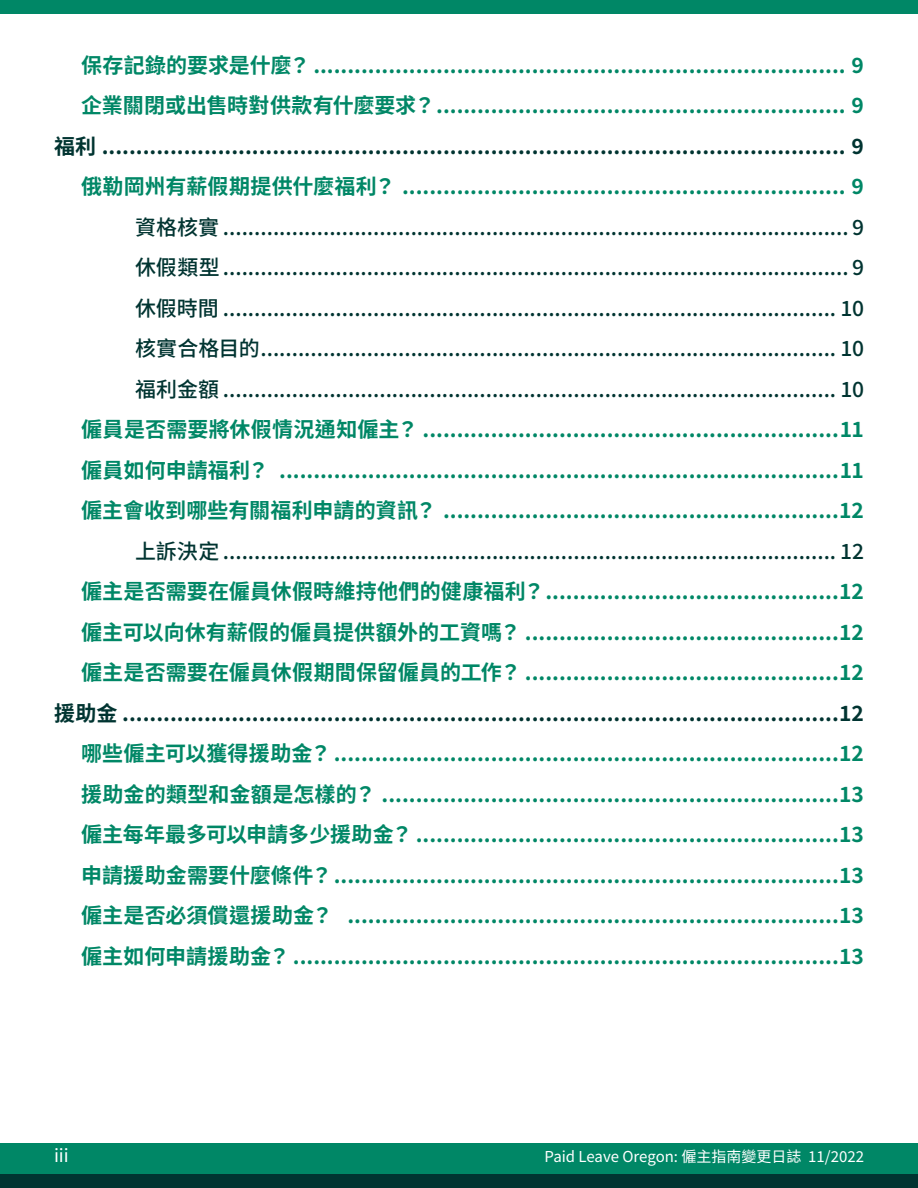
<style>
.page{position:relative;width:918px;height:1188px;background:#fff}
.page>*{position:absolute;margin:0;border:0;box-sizing:border-box;transform-origin:0 0}
.t1{font:700 21px "Noto Sans TC";letter-spacing:.01em;color:#008766}
.t2{font:500 21px "Noto Sans TC";color:#003431}
.t3{font:700 21px "Noto Sans TC";letter-spacing:.01em;color:#003431}
.t4{font:18px "Noto Sans TC";color:#fff}
.t5{font:15px "Noto Sans TC";color:#fff}
</style>
<div class="page">
<div style="left:0;top:1144px;width:918px;height:44px;background:#008766"></div>
<div style="left:0;top:0;width:918px;height:14px;background:#008766"></div>
<div style="left:0;top:1174px;width:918px;height:14px;background:#003431"></div>
<p class="t1" style="left:81px;top:53px;width:785px">保存記錄的要求是什麼？............................................................................... 9</p>
<p class="t1" style="left:81px;top:94px;width:785px">企業關閉或出售時對供款有什麼要求？............................................................. 9</p>
<p class="t3" style="left:54px;top:134px;width:812px">福利.............................................................................................................. 9</p>
<p class="t1" style="left:81px;top:175px;width:785px">俄勒岡州有薪假期提供什麼福利？.................................................................. 9</p>
<p class="t2" style="left:135px;top:215px;width:731px">資格核實..................................................................................................... 9</p>
<p class="t2" style="left:135px;top:256px;width:731px">休假類型..................................................................................................... 9</p>
<p class="t2" style="left:135px;top:296px;width:731px">休假時間................................................................................................... 10</p>
<p class="t2" style="left:135px;top:337px;width:731px">核實合格目的............................................................................................. 10</p>
<p class="t2" style="left:135px;top:377px;width:731px">福利金額................................................................................................... 10</p>
<p class="t1" style="left:81px;top:418px;width:784px">僱員是否需要將休假情況通知僱主？..............................................................11</p>
<p class="t1" style="left:81px;top:458px;width:784px">僱員如何申請福利？ ...................................................................................11</p>
<p class="t1" style="left:81px;top:499px;width:785px">僱主會收到哪些有關福利申請的資訊？...........................................................12</p>
<p class="t2" style="left:135px;top:539px;width:730px">上訴決定................................................................................................... 12</p>
<p class="t1" style="left:81px;top:580px;width:785px">僱主是否需要在僱員休假時維持他們的健康福利？............................................12</p>
<p class="t1" style="left:81px;top:620px;width:785px">僱主可以向休有薪假的僱員提供額外的工資嗎？...............................................12</p>
<p class="t1" style="left:81px;top:661px;width:785px">僱主是否需要在僱員休假期間保留僱員的工作？...............................................12</p>
<p class="t3" style="left:54px;top:701px;width:812px">援助金..........................................................................................................12</p>
<p class="t1" style="left:81px;top:742px;width:785px">哪些僱主可以獲得援助金？...........................................................................12</p>
<p class="t1" style="left:81px;top:782px;width:784px">援助金的類型和金額是怎樣的？....................................................................13</p>
<p class="t1" style="left:81px;top:823px;width:784px">僱主每年最多可以申請多少援助金？...............................................................13</p>
<p class="t1" style="left:81px;top:863px;width:784px">申請援助金需要什麼條件？...........................................................................13</p>
<p class="t1" style="left:81px;top:904px;width:784px">僱主是否必須償還援助金？ .........................................................................13</p>
<p class="t1" style="left:81px;top:944px;width:784px">僱主如何申請援助金？.................................................................................13</p>
<p class="t4" style="left:54px;top:1145px;width:16px">iii</p>
<p class="t5" style="left:545px;top:1148px;width:321px">Paid Leave Oregon: 僱主指南變更日誌 11/2022</p>
</div>
